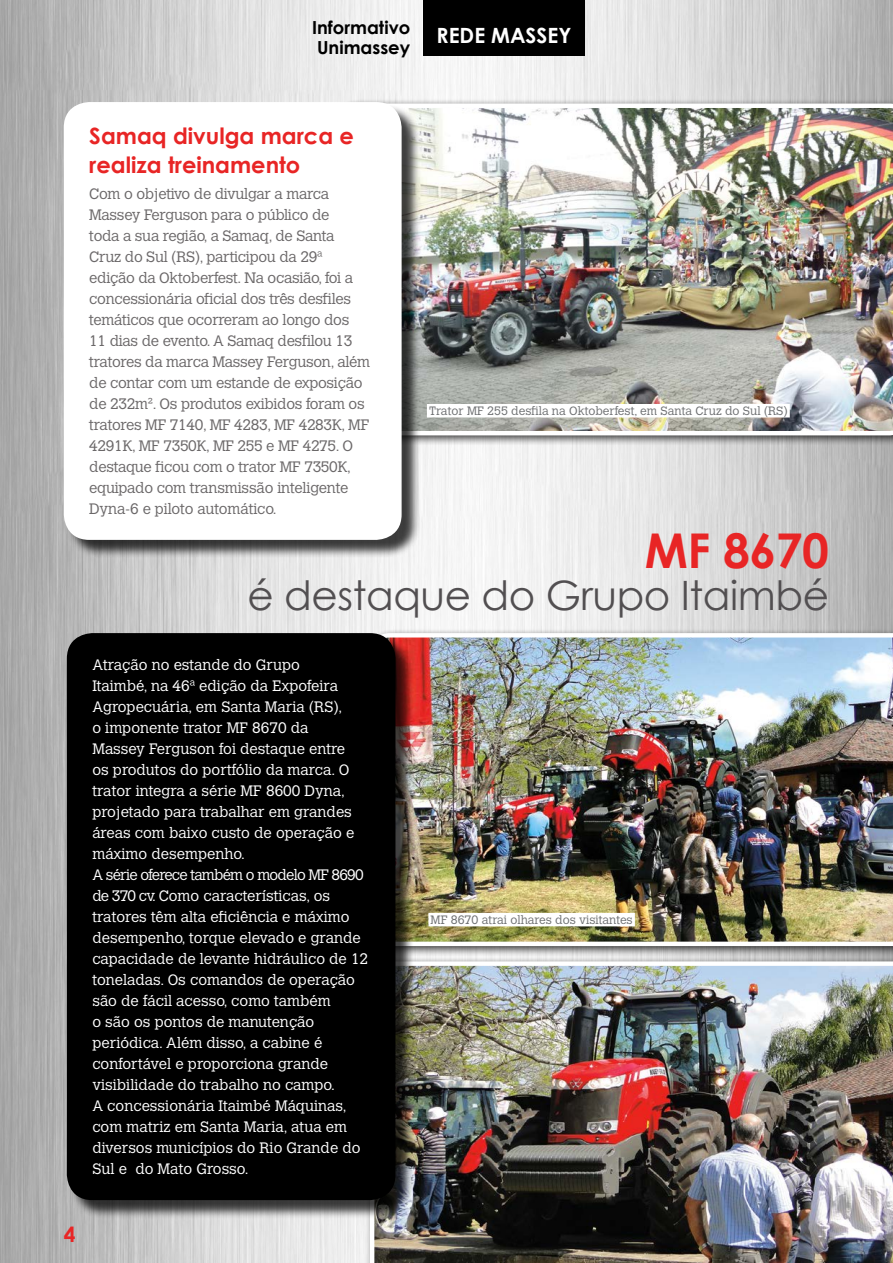
<style>
.page{position:relative;width:893px;height:1263px;background:#fff}
.page>*{position:absolute;margin:0;border:0;box-sizing:border-box;transform-origin:0 0}
.t1{font:700 47.85px "Century Gothic";color:#e82525}
.t2{font:40.5px "Century Gothic";letter-spacing:-.01em;color:#524f51}
.t3{font:700 22.5px/28.8px "Century Gothic";color:#e82525}
.t4{font:700 21px "Century Gothic";color:#fff}
.t5{font:700 21px "Century Gothic";color:#e82525}
.t6{font:700 18px/19.5px "Century Gothic";color:#000}
.t7{font:300 15px/21px "Calvert MT Std";color:#fff}
.t8{font:300 15px/21px "Calvert MT Std";letter-spacing:-.02em;color:#6b6869}
.t9{font:300 12px "Calvert MT Std";color:#6d6f71}
</style>
<div class="page">
<img style="left:0;top:0;width:893px;height:1263px">
<div style="left:331px;top:98px;width:562px;height:349px;background:#000;opacity:.75"></div>
<img style="left:420px;top:104px;width:473px;height:331px">
<div style="left:365px;top:628px;width:528px;height:329px;background:#000;opacity:.75"></div>
<img style="left:375px;top:633px;width:518px;height:313px">
<img style="left:370px;top:961px;width:523px;height:302px">
<div style="left:423px;top:0;width:162px;height:55px;background:#000"></div>
<div style="left:66px;top:104px;width:354px;height:454px;background:#000;opacity:.75"></div>
<div style="left:64px;top:102px;width:338px;height:438px;background:#fff;border-radius:26px"></div>
<div style="left:427px;top:404px;width:363px;height:13px;background:#fff"></div>
<div style="left:428px;top:913px;width:207px;height:13px;background:#fff"></div>
<div style="left:69px;top:635px;width:345px;height:583px;background:#000;opacity:.75"></div>
<div style="left:67px;top:633px;width:328px;height:567px;background:#000;border-radius:26px"></div>
<p class="t6" style="left:312px;top:18px;width:100px">Informativo<br>Unimassey</p>
<h3 class="t4" style="left:437px;top:22px;width:136px">REDE mASSEY</h3>
<h3 class="t3" style="left:89px;top:121px;width:266px">Samaq divulga marca e realiza treinamento</h3>
<p class="t8" style="left:89px;top:183px;width:282px">Com o objetivo de divulgar a marca Massey Ferguson para o público de<br>toda a sua região, a Samaq, de Santa Cruz do Sul (RS), participou da 29ª edição da Oktoberfest. Na ocasião, foi a concessionária oficial dos três desfiles temáticos que ocorreram ao longo dos<br>11 dias de evento. A Samaq desfilou 13 tratores da marca Massey Ferguson, além de contar com um estande de exposição de 232m². Os produtos exibidos foram os tratores MF 7140, MF 4283, MF 4283K, MF 4291K, MF 7350K, MF 255 e MF 4275. O destaque ficou com o trator MF 7350K, equipado com transmissão inteligente Dyna-6 e piloto automático.</p>
<p class="t9" style="left:429px;top:404px;width:360px">Trator MF 255 desfila na Oktoberfest, em Santa Cruz do Sul (RS)</p>
<h1 class="t1" style="left:645px;top:521px;width:186px">MF 8670</h1>
<h2 class="t2" style="left:247px;top:571px;width:583px">é destaque do Grupo Itaimbé</h2>
<p class="t7" style="left:92px;top:654px;width:277px">Atração no estande do Grupo<br>Itaimbé, na 46ª edição da Expofeira Agropecuária, em Santa Maria (RS),<br>o imponente trator MF 8670 da<br>Massey Ferguson foi destaque entre<br>os produtos do portfólio da marca. O trator integra a série MF 8600 Dyna, projetado para trabalhar em grandes áreas com baixo custo de operação e máximo desempenho.<br>A série oferece também o modelo MF 8690 de 370 cv. Como características, os tratores têm alta eficiência e máximo desempenho, torque elevado e grande capacidade de levante hidráulico de 12 toneladas. Os comandos de operação são de fácil acesso, como também<br>o são os pontos de manutenção periódica. Além disso, a cabine é confortável e proporciona grande visibilidade do trabalho no campo.<br>A concessionária Itaimbé Máquinas, com matriz em Santa Maria, atua em diversos municípios do Rio Grande do Sul e do Mato Grosso.</p>
<p class="t9" style="left:431px;top:913px;width:204px">MF 8670 atrai olhares dos visitantes</p>
<h3 class="t5" style="left:64px;top:1221px;width:13px">4</h3>
</div>
